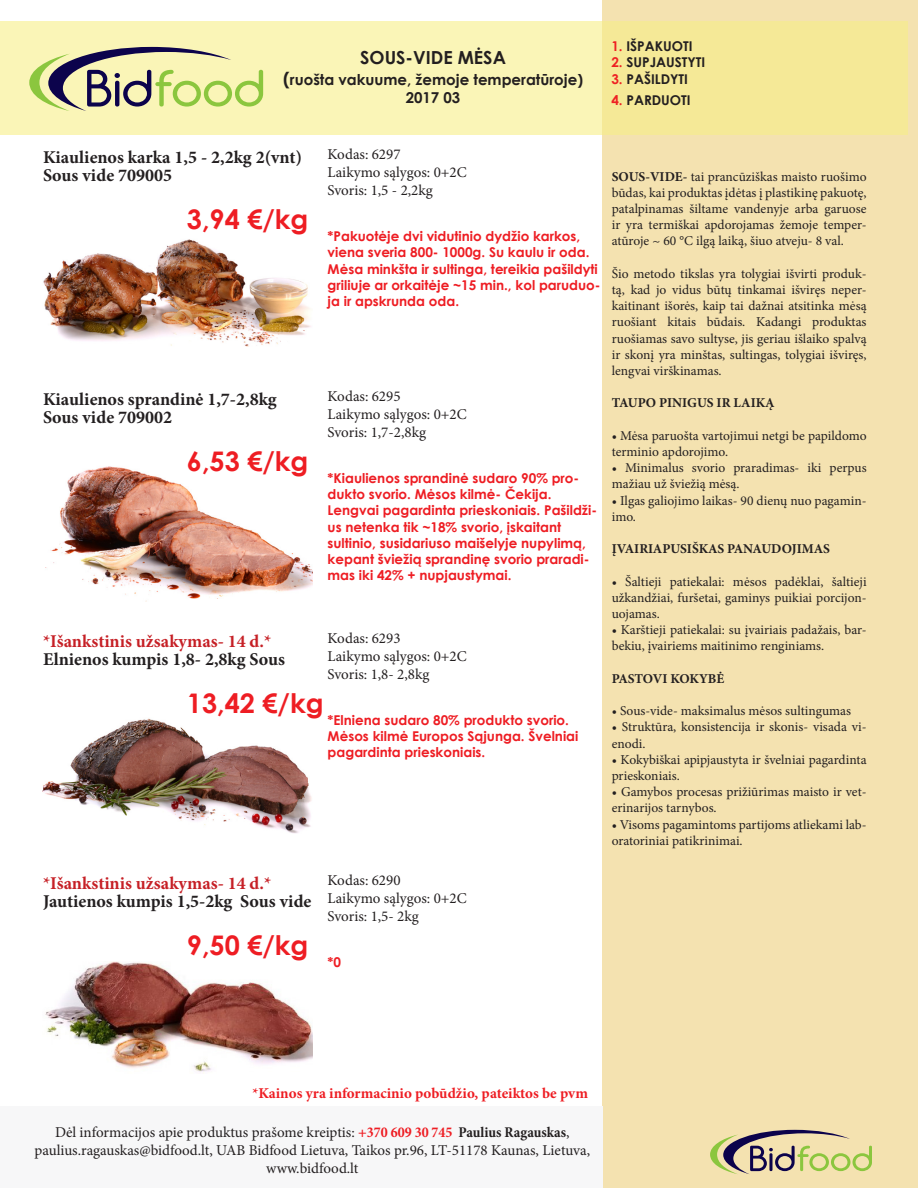
<style>
.page{position:relative;width:918px;height:1188px;background:#fff}
.page>*{position:absolute;margin:0;border:0;box-sizing:border-box;transform-origin:0 0}
.t1{font:700 27px "Century Gothic";color:#ee1d23}
.t2{font:700 18px/18px "Minion Pro";color:#231f20}
.t3{font:700 18px/18px "Minion Pro";color:#c62026}
.t4{font:700 18px "Century Gothic";color:#231f20}
.t5{font:15px/18px "Minion Pro";color:#231f20;text-align:center}
.t6{font:700 15px "Minion Pro";color:#ee1d23}
.t7{font:700 15px/18px "Century Gothic";color:#231f20;text-align:center}
.t8{font:13.5px/16.2px "Minion Pro";color:#231f20}
.t9{font:700 13.5px/16.2px "Century Gothic";color:#ee1d23}
.t10{font:700 13.5px "Minion Pro";color:#231f20}
.t11{font:700 13.5px "Century Gothic";color:#231f20}
.s1{font-size:18px}
.s2{color:#ee2123}
.s3{color:#231f20}
.s4{color:#c62026}
.s5{font-weight:700}
.s6{font-weight:700;font-stretch:condensed;color:#ee1d23}
.s7{font-weight:700;font-stretch:condensed}
</style>
<div class="page">
<div style="left:602px;top:0;width:316px;height:1188px;background:#f4e2b0"></div>
<svg style="left:0;top:21px;width:908px;height:114px;background:#f8f0aa"></svg>
<div style="left:0;top:1106px;width:603px;height:82px;background:#f7f7f8"></div>
<svg style="left:29px;top:47px;width:234px;height:64px;background:#c8c999"></svg>
<svg style="left:710px;top:1130px;width:162px;height:44px"></svg>
<img style="left:43px;top:239px;width:268px;height:108px">
<img style="left:45px;top:466px;width:268px;height:136px">
<img style="left:42px;top:718px;width:270px;height:115px">
<img style="left:45px;top:961px;width:268px;height:112px">
<h2 class="t4" style="left:360px;top:44px;width:147px">SOUS-VIDE MĖSA</h2>
<p class="t7" style="left:283px;top:70px;width:301px"><span class="s1">(</span>ruošta vakuume, žemoje temperatūroje)<br>2017 03</p>
<p class="t11" style="left:611px;top:36px;width:83px"><span class="s2">1.</span> IŠPAKUOTI</p>
<p class="t11" style="left:611px;top:52px;width:95px"><span class="s2">2.</span> SUPJAUSTYTI</p>
<p class="t11" style="left:611px;top:68px;width:78px"><span class="s2">3.</span> PAŠILDYTI</p>
<p class="t11" style="left:611px;top:90px;width:81px"><span class="s2">4.</span> PARDUOTI</p>
<p class="t2" style="left:43px;top:148px;width:261px">Kiaulienos karka 1,5 - 2,2kg 2(vnt)<br>Sous vide 709005</p>
<p class="t1" style="left:187px;top:199px;width:123px">3,94 €/kg</p>
<p class="t5" style="left:328px;top:146px;width:75px">Kodas: 6297</p>
<p class="t5" style="left:328px;top:164px;width:141px">Laikymo sąlygos: 0+2C</p>
<p class="t5" style="left:328px;top:182px;width:107px">Svoris: 1,5 - 2,2kg</p>
<p class="t9" style="left:328px;top:228px;width:274px">*Pakuotėje dvi vidutinio dydžio karkos, viena sveria 800- 1000g. Su kaulu ir oda.<br>Mėsa minkšta ir sultinga, tereikia pašildyti griliuje ar orkaitėje ~15 min., kol paruduo&shy;ja ir apskrunda oda.</p>
<p class="t2" style="left:43px;top:390px;width:235px">Kiaulienos sprandinė 1,7-2,8kg<br>Sous vide 709002</p>
<p class="t1" style="left:187px;top:441px;width:123px">6,53 €/kg</p>
<p class="t3" style="left:43px;top:632px;width:244px">*Išankstinis užsakymas- 14 d.*<br><span class="s3">Elnienos kumpis 1,8- 2,8kg Sous</span></p>
<p class="t5" style="left:328px;top:388px;width:75px">Kodas: 6295</p>
<p class="t5" style="left:328px;top:406px;width:141px">Laikymo sąlygos: 0+2C</p>
<p class="t5" style="left:328px;top:424px;width:100px">Svoris: 1,7-2,8kg</p>
<p class="t9" style="left:328px;top:469px;width:271px">*Kiaulienos sprandinė sudaro 90% pro&shy;dukto svorio. Mėsos kilmė- Čekija.<br>Lengvai pagardinta prieskoniais. Pašildži&shy;us netenka tik ~18% svorio, įskaitant sultinio, susidariuso maišelyje nupylimą, kepant šviežią sprandinę svorio praradi&shy;mas iki 42% + nupjaustymai.</p>
<p class="t5" style="left:328px;top:629px;width:75px">Kodas: 6293</p>
<p class="t5" style="left:328px;top:647px;width:141px">Laikymo sąlygos: 0+2C</p>
<p class="t5" style="left:328px;top:665px;width:103px">Svoris: 1,8- 2,8kg</p>
<p class="t1" style="left:187px;top:683px;width:138px">13,42 €/kg</p>
<p class="t9" style="left:328px;top:711px;width:252px">*Elniena sudaro 80% produkto svorio.<br>Mėsos kilmė Europos Sąjunga. Švelniai pagardinta prieskoniais.</p>
<p class="t2" style="left:43px;top:874px;width:270px"><span class="s4">*Išankstinis užsakymas- 14 d.*<br></span>Jautienos kumpis 1,5-2kg Sous vide</p>
<p class="t1" style="left:187px;top:924px;width:123px">9,50 €/kg</p>
<p class="t5" style="left:328px;top:871px;width:75px">Kodas: 6290</p>
<p class="t5" style="left:328px;top:889px;width:141px">Laikymo sąlygos: 0+2C</p>
<p class="t5" style="left:328px;top:907px;width:93px">Svoris: 1,5- 2kg</p>
<p class="t9" style="left:328px;top:953px;width:15px">*0</p>
<p class="t8" style="left:612px;top:168px;width:256px;text-align:justify"><span class="s5">SOUS-VIDE-</span> tai prancūziškas maisto ruošimo būdas, kai produktas įdėtas į plastikinę pakuotę, patalpinamas šiltame vandenyje arba garuose ir yra termiškai apdorojamas žemoje temper&shy;atūroje ~ 60 °C ilgą laiką, šiuo atveju- 8 val.</p>
<p class="t8" style="left:612px;top:265px;width:256px;text-align:justify">Šio metodo tikslas yra tolygiai išvirti produk&shy;tą, kad jo vidus būtų tinkamai išviręs neper&shy;kaitinant išorės, kaip tai dažnai atsitinka mėsą ruošiant kitais būdais. Kadangi produktas ruošiamas savo sultyse, jis geriau išlaiko spalvą ir skonį yra minštas, sultingas, tolygiai išviręs, lengvai virškinamas.</p>
<p class="t10" style="left:612px;top:394px;width:165px">TAUPO PINIGUS IR LAIKĄ</p>
<p class="t8" style="left:612px;top:427px;width:256px">• Mėsa paruošta vartojimui netgi be papildomo terminio apdorojimo.</p>
<p class="t8" style="left:612px;top:460px;width:256px">• Minimalus svorio praradimas- iki perpus mažiau už šviežią mėsą.</p>
<p class="t8" style="left:612px;top:492px;width:256px">• Ilgas galiojimo laikas- 90 dienų nuo pagamin&shy;imo.</p>
<p class="t10" style="left:612px;top:539px;width:220px">ĮVAIRIAPUSIŠKAS PANAUDOJIMAS</p>
<p class="t8" style="left:612px;top:573px;width:256px;text-align:justify">• Šaltieji patiekalai: mėsos padėklai, šaltieji užkandžiai, furšetai, gaminys puikiai porcijon&shy;uojamas.</p>
<p class="t8" style="left:612px;top:622px;width:256px">• Karštieji patiekalai: su įvairiais padažais, bar&shy;bekiu, įvairiems maitinimo renginiams.</p>
<p class="t10" style="left:612px;top:669px;width:114px">PASTOVI KOKYBĖ</p>
<p class="t8" style="left:612px;top:703px;width:241px">• Sous-vide- maksimalus mėsos sultingumas</p>
<p class="t8" style="left:612px;top:719px;width:256px">• Struktūra, konsistencija ir skonis- visada vi&shy;enodi.</p>
<p class="t8" style="left:612px;top:751px;width:256px">• Kokybiškai apipjaustyta ir švelniai pagardinta prieskoniais.</p>
<p class="t8" style="left:612px;top:784px;width:256px">• Gamybos procesas prižiūrimas maisto ir vet&shy;erinarijos tarnybos.</p>
<p class="t8" style="left:612px;top:816px;width:256px">• Visoms pagamintoms partijoms atliekami lab&shy;oratoriniai patikrinimai.</p>
<p class="t6" style="left:252px;top:1083px;width:337px">*Kainos yra informacinio pobūdžio, pateiktos be pvm</p>
<p class="t5" style="left:34px;top:1123px;width:557px">Dėl informacijos apie produktus prašome kreiptis: <span class="s6">+370 609 30 745</span> <span class="s7">Paulius Ragauskas</span>, paulius.ragauskas@bidfood.lt, UAB Bidfood Lietuva, Taikos pr.96, LT-51178 Kaunas, Lietuva, www.bidfood.lt</p>
</div>
